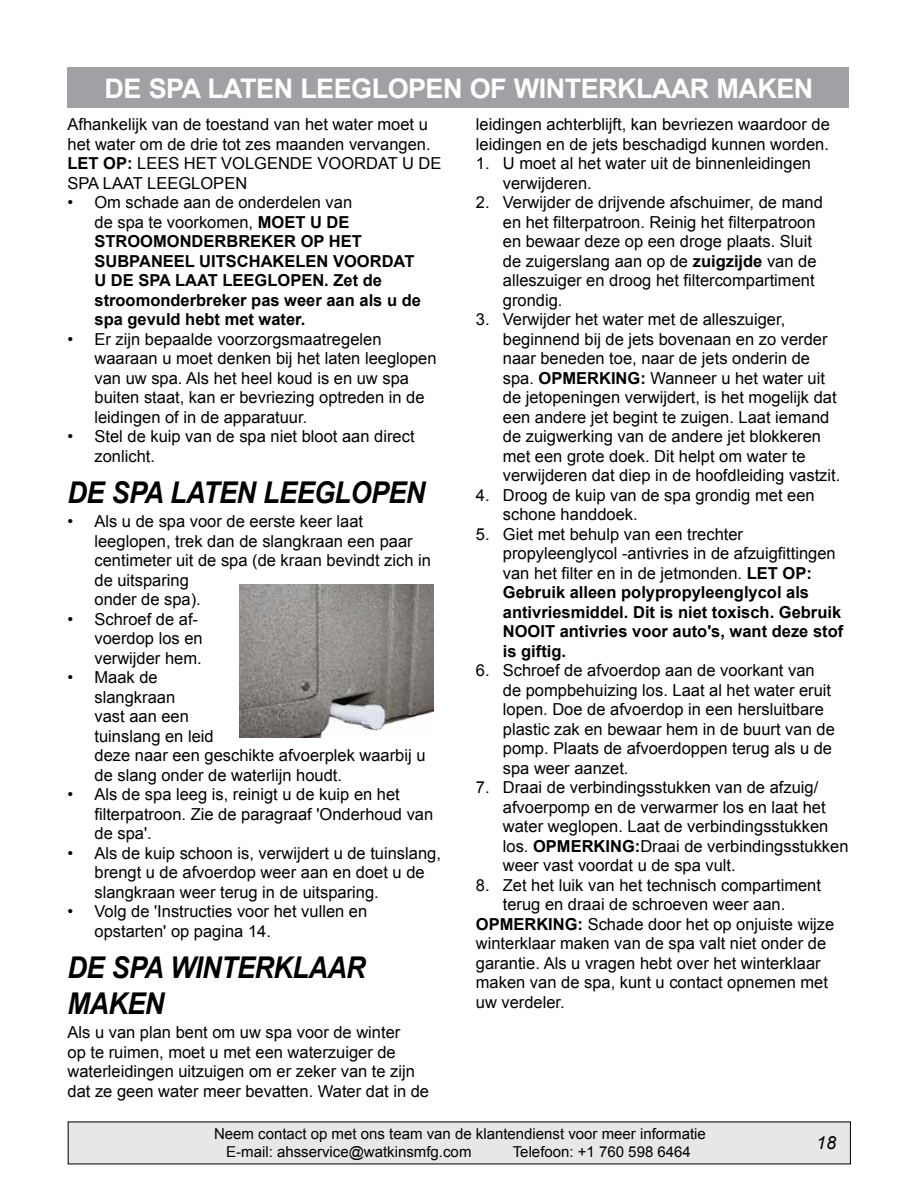
<style>
.page{position:relative;width:918px;height:1188px;background:#fff}
.page>*{position:absolute;margin:0;border:0;box-sizing:border-box;transform-origin:0 0}
.t1{font:italic 700 30px/36px "Arial";letter-spacing:-.02em;color:#000;scale:.9 1}
.t2{font:700 27px "Arial";letter-spacing:-.02em;color:#fff}
.t3{font:italic 18px "Arial";color:#000}
.t4{font:16.5px/19.5px "Arial";color:#000}
.t5{font:700 16.5px/19.5px "Arial";color:#000}
.t6{font:15px/17.7px "Arial";color:#000}
.s1{font-weight:700}
.s2{font-weight:400}
</style>
<div class="page">
<div style="left:68px;top:1122px;width:782px;height:42px;background:#e6e7e8"></div>
<div style="left:68px;top:68px;width:781px;height:40px;background:#9fa1a4"></div>
<img style="left:240px;top:584px;width:193px;height:154px">
<h2 class="t2" style="left:105px;top:70px;width:710px">DE SPA LATEN LEEGLOPEN OF WINTERKLAAR MAKEN</h2>
<p class="t4" style="left:68px;top:115px;width:376px">Afhankelijk van de toestand van het water moet u het water om de drie tot zes maanden vervangen.<br><span class="s1">LET OP:</span> LEES HET VOLGENDE VOORDAT U DE SPA LAAT LEEGLOPEN</p>
<p class="t5" style="left:94px;top:193px;width:328px;text-indent:-27px"><span class="s2">• Om schade aan de onderdelen van<br>de spa te voorkomen,</span> MOET U DE<br>STROOMONDERBREKER OP HET<br>SUBPANEEL UITSCHAKELEN VOORDAT<br>U DE SPA LAAT LEEGLOPEN. Zet de stroomonderbreker pas weer aan als u de spa gevuld hebt met water.</p>
<p class="t4" style="left:94px;top:329px;width:344px;text-indent:-27px">• Er zijn bepaalde voorzorgsmaatregelen waaraan u moet denken bij het laten leeglopen van uw spa. Als het heel koud is en uw spa buiten staat, kan er bevriezing optreden in de leidingen of in de apparatuur.</p>
<p class="t4" style="left:94px;top:427px;width:322px;text-indent:-27px">• Stel de kuip van de spa niet bloot aan direct zonlicht.</p>
<h1 class="t1" style="left:68px;top:475px;width:399px">DE SPA LATEN LEEGLOPEN</h1>
<p class="t4" style="left:94px;top:512px;width:338px;text-indent:-27px">• Als u de spa voor de eerste keer laat leeglopen, trek dan de slangkraan een paar centimeter uit de spa (de kraan bevindt zich in de uitsparing<br>onder de spa).</p>
<p class="t4" style="left:94px;top:609px;width:110px;text-indent:-27px">• Schroef de af&shy;voerdop los en verwijder hem.</p>
<p class="t4" style="left:94px;top:668px;width:333px;text-indent:-27px">• Maak de<br>slangkraan<br>vast aan een<br>tuinslang en leid<br>deze naar een geschikte afvoerplek waarbij u de slang onder de waterlijn houdt.</p>
<p class="t4" style="left:94px;top:785px;width:340px;text-indent:-27px">• Als de spa leeg is, reinigt u de kuip en het filterpatroon. Zie de paragraaf 'Onderhoud van de spa'.</p>
<p class="t4" style="left:94px;top:843px;width:348px;text-indent:-27px">• Als de kuip schoon is, verwijdert u de tuinslang, brengt u de afvoerdop weer aan en doet u de slangkraan weer terug in de uitsparing.</p>
<p class="t4" style="left:94px;top:902px;width:274px;text-indent:-27px">• Volg de 'Instructies voor het vullen en opstarten' op pagina 14.</p>
<h1 class="t1" style="left:68px;top:950px;width:333px">DE SPA WINTERKLAAR<br>MAKEN</h1>
<p class="t4" style="left:68px;top:1023px;width:363px">Als u van plan bent om uw spa voor de winter<br>op te ruimen, moet u met een waterzuiger de waterleidingen uitzuigen om er zeker van te zijn dat ze geen water meer bevatten. Water dat in de</p>
<p class="t4" style="left:476px;top:115px;width:355px">leidingen achterblijft, kan bevriezen waardoor de leidingen en de jets beschadigd kunnen worden.</p>
<p class="t4" style="left:503px;top:154px;width:310px;text-indent:-27px">1. U moet al het water uit de binnenleidingen verwijderen.</p>
<p class="t4" style="left:503px;top:193px;width:322px;text-indent:-27px">2. Verwijder de drijvende afschuimer, de mand en het filterpatroon. Reinig het filterpatroon en bewaar deze op een droge plaats. Sluit de zuigerslang aan op de <span class="s1">zuigzijde</span> van de alleszuiger en droog het filtercompartiment grondig.</p>
<p class="t4" style="left:503px;top:310px;width:339px;text-indent:-27px">3. Verwijder het water met de alleszuiger, beginnend bij de jets bovenaan en zo verder naar beneden toe, naar de jets onderin de spa. <span class="s1">OPMERKING:</span> Wanneer u het water uit de jetopeningen verwijdert, is het mogelijk dat een andere jet begint te zuigen. Laat iemand de zuigwerking van de andere jet blokkeren met een grote doek. Dit helpt om water te verwijderen dat diep in de hoofdleiding vastzit.</p>
<p class="t4" style="left:503px;top:485px;width:313px;text-indent:-27px">4. Droog de kuip van de spa grondig met een schone handdoek.</p>
<p class="t5" style="left:503px;top:525px;width:342px;text-indent:-27px"><span class="s2">5. Giet met behulp van een trechter propyleenglycol -antivries in de afzuigfittingen van het filter en in de jetmonden.</span> LET OP:<br>Gebruik alleen polypropyleenglycol als antivriesmiddel. Dit is niet toxisch. Gebruik NOOIT antivries voor auto's, want deze stof is giftig.</p>
<p class="t4" style="left:503px;top:661px;width:333px;text-indent:-27px">6. Schroef de afvoerdop aan de voorkant van de pompbehuizing los. Laat al het water eruit lopen. Doe de afvoerdop in een hersluitbare plastic zak en bewaar hem in de buurt van de pomp. Plaats de afvoerdoppen terug als u de spa weer aanzet.</p>
<p class="t4" style="left:503px;top:778px;width:347px;text-indent:-27px">7. Draai de verbindingsstukken van de afzuig/ afvoerpomp en de verwarmer los en laat het water weglopen. Laat de verbindingsstukken los. <span class="s1">OPMERKING:</span>Draai de verbindingsstukken weer vast voordat u de spa vult.</p>
<p class="t4" style="left:476px;top:875px;width:347px">8. Zet het luik van het technisch compartiment</p>
<p class="t4" style="left:503px;top:895px;width:284px">terug en draai de schroeven weer aan.</p>
<p class="t4" style="left:476px;top:914px;width:360px"><span class="s1">OPMERKING:</span> Schade door het op onjuiste wijze</p>
<p class="t4" style="left:476px;top:934px;width:352px">winterklaar maken van de spa valt niet onder de</p>
<p class="t4" style="left:476px;top:953px;width:346px">garantie. Als u vragen hebt over het winterklaar</p>
<p class="t4" style="left:476px;top:973px;width:354px">maken van de spa, kunt u contact opnemen met</p>
<p class="t4" style="left:476px;top:992px;width:90px">uw verdeler.</p>
<p class="t6" style="left:226px;top:1125px;width:481px;text-indent:-12px">Neem contact op met ons team van de klantendienst voor meer informatie<br>E-mail: ahsservice@watkinsmfg.com</p>
<p class="t6" style="left:513px;top:1143px;width:180px">Telefoon: +1 760 598 6464</p>
<p class="t3" style="left:816px;top:1131px;width:22px">18</p>
</div>
